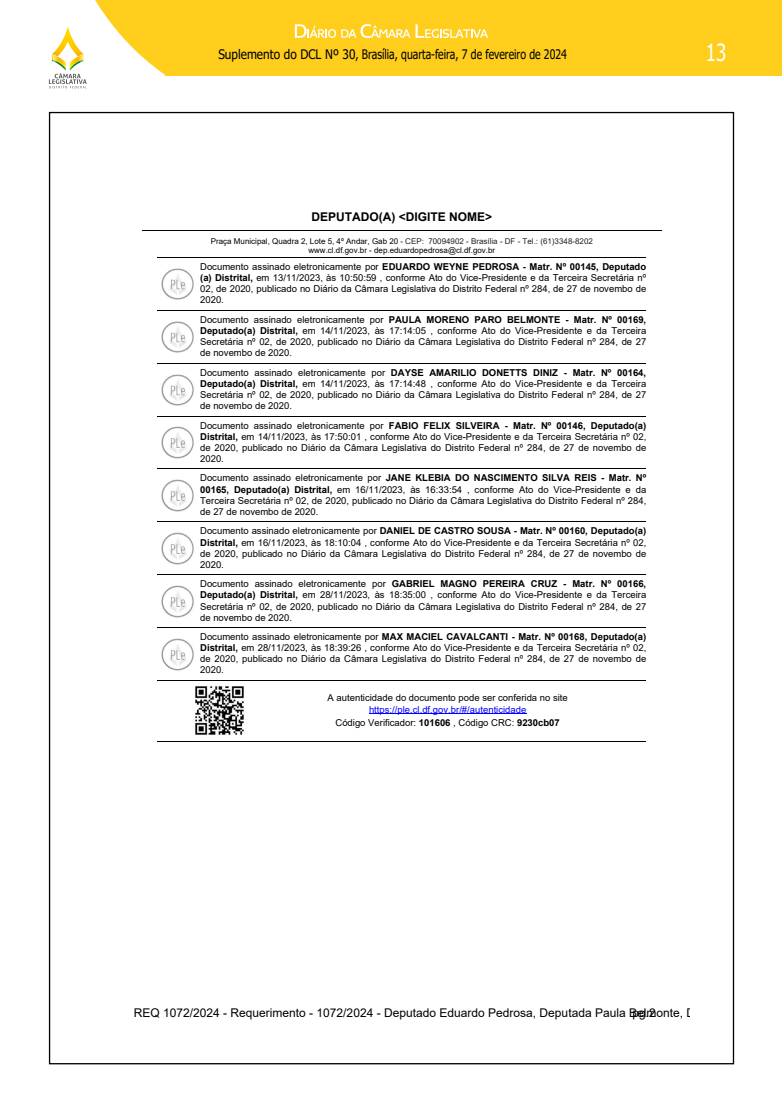
<style>
.page{position:relative;width:782px;height:1105px;background:#fff}
.page>*{position:absolute;margin:0;border:0;box-sizing:border-box;transform-origin:0 0}
.t1{font:23.6px "Tahoma";color:#fff;scale:.8 1}
.t2{font:13.1px "Tahoma";color:#000;scale:.9 1}
.t3{font:12px "Arial";color:#000}
.t4{font:700 12px "Arial";color:#000}
.t5{font:9.5px/11.1px "Arial";color:#000;text-align:justify}
.t6{font:9.5px/12.7px "Arial";color:#00f;text-align:center}
.t7{font:8px/9.3px "Arial";color:#000;text-align:center}
.s1{color:#212121}
.s2{font-weight:700}
.s3{color:#000}
.s4{font-weight:700;color:#000}
</style>
<div class="page">
<div style="left:0;top:0;width:781px;height:75px;background:#ffcd1c"></div>
<svg style="left:0;top:0;width:165px;height:89px"></svg>
<svg style="left:295px;top:24px;width:193px;height:14px"></svg>
<hr style="left:142px;top:230px;width:519px;height:1px;background:#000">
<hr style="left:157px;top:257px;width:489px;height:1px;background:#000">
<hr style="left:157px;top:310px;width:489px;height:1px;background:#000">
<hr style="left:157px;top:363px;width:489px;height:1px;background:#000">
<hr style="left:157px;top:416px;width:489px;height:1px;background:#000">
<hr style="left:157px;top:469px;width:489px;height:1px;background:#000">
<hr style="left:157px;top:521px;width:489px;height:1px;background:#000">
<hr style="left:157px;top:574px;width:489px;height:1px;background:#000">
<hr style="left:157px;top:627px;width:489px;height:1px;background:#000">
<hr style="left:157px;top:680px;width:489px;height:1px;background:#000">
<hr style="left:157px;top:741px;width:489px;height:1px;background:#000">
<img style="left:195px;top:686px;width:49px;height:49px">
<img style="left:161px;top:638px;width:33px;height:33px">
<img style="left:161px;top:585px;width:33px;height:33px">
<img style="left:161px;top:532px;width:33px;height:33px">
<img style="left:161px;top:479px;width:33px;height:33px">
<img style="left:161px;top:426px;width:33px;height:33px">
<img style="left:161px;top:374px;width:33px;height:32px">
<img style="left:161px;top:321px;width:33px;height:32px">
<img style="left:161px;top:268px;width:33px;height:32px">
<hr style="left:369px;top:714px;width:157px;height:1px;background:#00f">
<h2 class="t2" style="left:218px;top:46px;width:388px">Suplemento do DCL Nº 30, Brasília, quarta-feira, 7 de fevereiro de 2024</h2>
<h1 class="t1" style="left:705px;top:36px;width:27px">13</h1>
<p class="t4" style="left:311px;top:209px;width:182px">DEPUTADO(A) &lt;DIGITE NOME&gt;</p>
<p class="t7" style="left:211px;top:236px;width:383px">Praça Municipal, Quadra 2, Lote 5, 4º Andar, Gab 20 <span class="s1">- CEP: 70094902 - Brasília - DF - Tel.: (61)3348-8202 </span>www.cl.df.gov.br - dep.eduardopedrosa@cl.df.gov.br</p>
<p class="t5" style="left:200px;top:261px;width:447px">Documento assinado eletronicamente por <span class="s2">EDUARDO WEYNE PEDROSA - Matr. Nº 00145, Deputado (a) Distrital,</span> em 13/11/2023, às 10:50:59 , conforme Ato do Vice-Presidente e da Terceira Secretária nº 02, de 2020, publicado no Diário da Câmara Legislativa do Distrito Federal nº 284, de 27 de novembo de 2020.</p>
<p class="t5" style="left:200px;top:314px;width:447px">Documento assinado eletronicamente por <span class="s2">PAULA MORENO PARO BELMONTE - Matr. Nº 00169, Deputado(a) Distrital,</span> em 14/11/2023, às 17:14:05 , conforme Ato do Vice-Presidente e da Terceira Secretária nº 02, de 2020, publicado no Diário da Câmara Legislativa do Distrito Federal nº 284, de 27 de novembo de 2020.</p>
<p class="t5" style="left:200px;top:367px;width:447px">Documento assinado eletronicamente por <span class="s2">DAYSE AMARILIO DONETTS DINIZ - Matr. Nº 00164, Deputado(a) Distrital,</span> em 14/11/2023, às 17:14:48 , conforme Ato do Vice-Presidente e da Terceira Secretária nº 02, de 2020, publicado no Diário da Câmara Legislativa do Distrito Federal nº 284, de 27 de novembo de 2020.</p>
<p class="t5" style="left:200px;top:420px;width:447px">Documento assinado eletronicamente por <span class="s2">FABIO FELIX SILVEIRA - Matr. Nº 00146, Deputado(a)<br>Distrital,</span> em 14/11/2023, às 17:50:01 , conforme Ato do Vice-Presidente e da Terceira Secretária nº 02, de 2020, publicado no Diário da Câmara Legislativa do Distrito Federal nº 284, de 27 de novembo de 2020.</p>
<p class="t5" style="left:200px;top:472px;width:447px">Documento assinado eletronicamente por <span class="s2">JANE KLEBIA DO NASCIMENTO SILVA REIS - Matr. Nº 00165, Deputado(a) Distrital,</span> em 16/11/2023, às 16:33:54 , conforme Ato do Vice-Presidente e da Terceira Secretária nº 02, de 2020, publicado no Diário da Câmara Legislativa do Distrito Federal nº 284, de 27 de novembo de 2020.</p>
<p class="t5" style="left:200px;top:525px;width:447px">Documento assinado eletronicamente por <span class="s2">DANIEL DE CASTRO SOUSA - Matr. Nº 00160, Deputado(a)<br>Distrital,</span> em 16/11/2023, às 18:10:04 , conforme Ato do Vice-Presidente e da Terceira Secretária nº 02, de 2020, publicado no Diário da Câmara Legislativa do Distrito Federal nº 284, de 27 de novembo de 2020.</p>
<p class="t5" style="left:200px;top:578px;width:447px">Documento assinado eletronicamente por <span class="s2">GABRIEL MAGNO PEREIRA CRUZ - Matr. Nº 00166, Deputado(a) Distrital,</span> em 28/11/2023, às 18:35:00 , conforme Ato do Vice-Presidente e da Terceira Secretária nº 02, de 2020, publicado no Diário da Câmara Legislativa do Distrito Federal nº 284, de 27 de novembo de 2020.</p>
<p class="t5" style="left:200px;top:631px;width:447px">Documento assinado eletronicamente por <span class="s2">MAX MACIEL CAVALCANTI - Matr. Nº 00168, Deputado(a)<br>Distrital,</span> em 28/11/2023, às 18:39:26 , conforme Ato do Vice-Presidente e da Terceira Secretária nº 02, de 2020, publicado no Diário da Câmara Legislativa do Distrito Federal nº 284, de 27 de novembo de 2020.</p>
<p class="t5" style="left:327px;top:692px;width:242px">A autenticidade do documento pode ser conferida no site</p>
<p class="t6" style="left:335px;top:703px;width:226px">https://ple.cl.df.gov.br/#/autenticidade<br><span class="s3">Código Verificador:</span> <span class="s4">101606</span> <span class="s3">, Código CRC:</span> <span class="s4">9230cb07</span></p>
<p class="t3" style="left:134px;top:1004px;width:643px">REQ 1072/2024 - Requerimento - 1072/2024 - Deputado Eduardo Pedrosa, Deputada Paula Belmonte, Deputada Dayse</p>
<p class="t3" style="left:632px;top:1004px;width:25px">pg.2</p>
</div>
